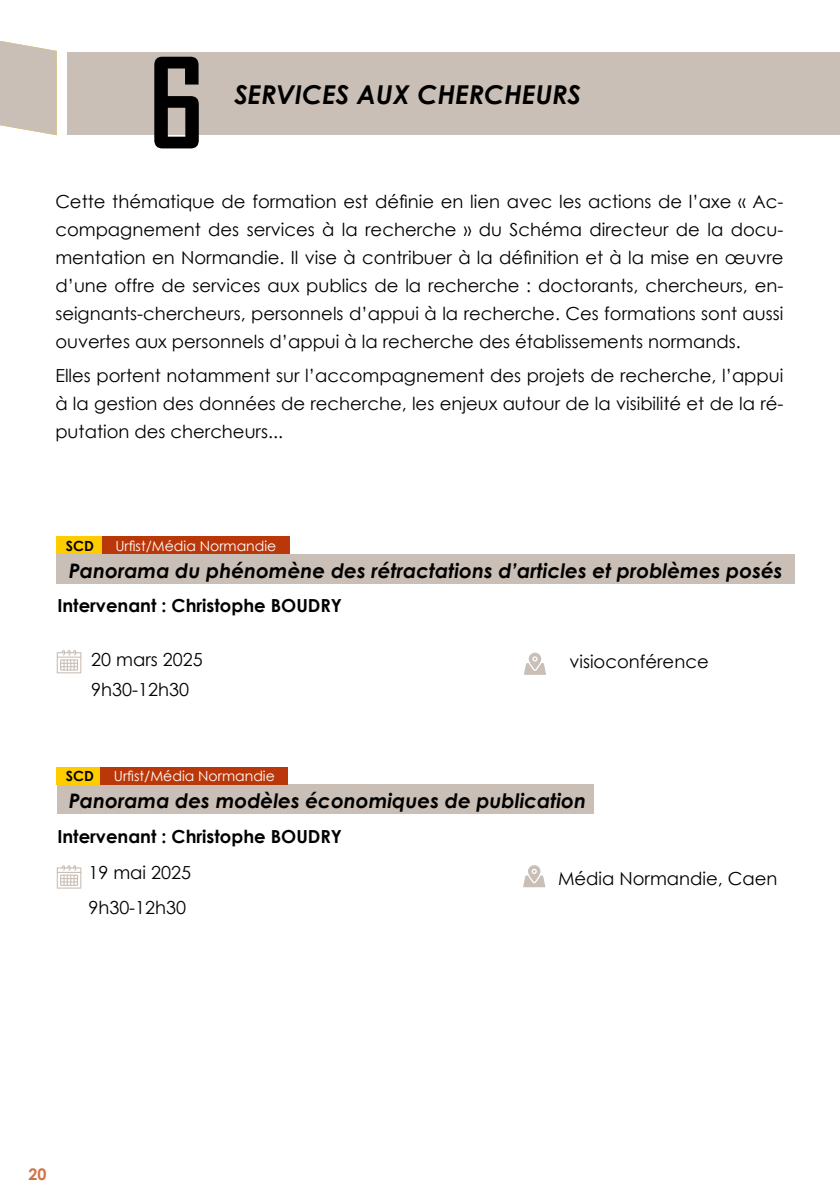
<style>
.page{position:relative;width:840px;height:1191px;background:#fff}
.page>*{position:absolute;margin:0;border:0;box-sizing:border-box;transform-origin:0 0}
.t1{font:700 120px "Agency FB";color:#000}
.t2{font:italic 700 26px "Century Gothic";color:#000}
.t3{font:italic 700 20px "Century Gothic";color:#000}
.t4{font:18px/28px "Century Gothic";color:#000;text-align:justify}
.t5{font:700 18px "Century Gothic";color:#000}
.t6{font:700 16px "Century Gothic";color:#d17246}
.t7{font:14px "Century Gothic";color:#fff}
.t8{font:700 14px "Century Gothic";color:#000}
</style>
<div class="page">
<hr style="left:839px;top:52px;width:1px;height:83px;background:#ce7717">
<div style="left:57px;top:554px;width:737px;height:29px;background:#cabfb6"></div>
<div style="left:57px;top:784px;width:536px;height:30px;background:#cabfb6"></div>
<svg style="left:524px;top:652px;width:21px;height:23px"></svg>
<svg style="left:523px;top:865px;width:22px;height:22px"></svg>
<svg style="left:57px;top:650px;width:24px;height:23px"></svg>
<svg style="left:57px;top:865px;width:24px;height:23px"></svg>
<div style="left:57px;top:767px;width:46px;height:17px;background:#fc0"></div>
<div style="left:57px;top:537px;width:46px;height:17px;background:#fc0"></div>
<svg style="left:0;top:41px;width:57px;height:94px;background:#cfc5bc"></svg>
<div style="left:67px;top:52px;width:772px;height:83px;background:#cabfb6"></div>
<div style="left:102px;top:537px;width:187px;height:17px;background:#ba3709"></div>
<div style="left:101px;top:767px;width:187px;height:17px;background:#ba3709"></div>
<h1 class="t1" style="left:149px;top:29px;width:57px">6</h1>
<h2 class="t2" style="left:234px;top:75px;width:348px">SERVICES AUX CHERCHEURS</h2>
<p class="t4" style="left:55px;top:187px;width:729px">Cette thématique de formation est définie en lien avec les actions de l’axe « Ac&shy;compagnement des services à la recherche » du Schéma directeur de la docu&shy;mentation en Normandie. Il vise à contribuer à la définition et à la mise en œuvre d’une offre de services aux publics de la recherche : doctorants, chercheurs, en&shy;seignants-chercheurs, personnels d’appui à la recherche. Ces formations sont aussi ouvertes aux personnels d’appui à la recherche des établissements normands.</p>
<p class="t4" style="left:55px;top:361px;width:729px">Elles portent notamment sur l’accompagnement des projets de recherche, l’appui à la gestion des données de recherche, les enjeux autour de la visibilité et de la ré&shy;putation des chercheurs...</p>
<p class="t8" style="left:66px;top:535px;width:29px">SCD</p>
<p class="t7" style="left:115px;top:535px;width:162px">Urfist/Média Normandie</p>
<p class="t3" style="left:69px;top:555px;width:715px">Panorama du phénomène des rétractations d’articles et problèmes posés</p>
<p class="t5" style="left:57px;top:592px;width:286px">Intervenant : Christophe BOUDRY</p>
<p class="t4" style="left:91px;top:644px;width:113px;line-height:30px">20 mars 2025<br>9h30-12h30</p>
<p class="t8" style="left:66px;top:765px;width:29px">SCD</p>
<p class="t7" style="left:114px;top:766px;width:162px">Urfist/Média Normandie</p>
<p class="t4" style="left:569px;top:647px;width:141px">visioconférence</p>
<p class="t3" style="left:69px;top:786px;width:518px">Panorama des modèles économiques de publication</p>
<p class="t5" style="left:57px;top:822px;width:286px">Intervenant : Christophe BOUDRY</p>
<p class="t4" style="left:88px;top:854px;width:104px;line-height:35.6px">19 mai 2025<br>9h30-12h30</p>
<p class="t4" style="left:557px;top:864px;width:221px">Média Normandie, Caen</p>
<p class="t6" style="left:28px;top:1161px;width:19px">20</p>
</div>
